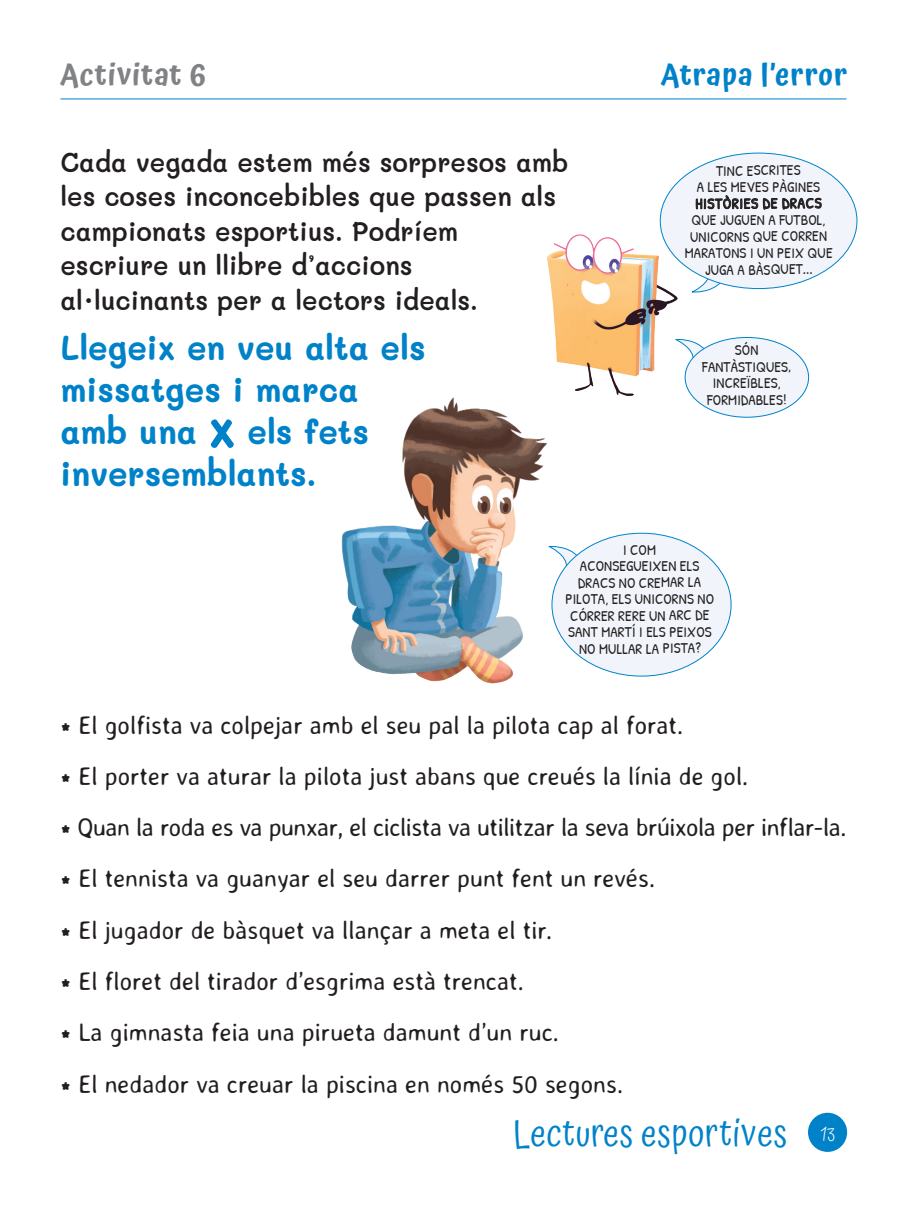
<style>
.page{position:relative;width:912px;height:1211px;background:#fff}
.page>*{position:absolute;margin:0;border:0;box-sizing:border-box;transform-origin:0 0}
.t1{font:37.5px "Atma";letter-spacing:.02em;color:#0082c9;scale:.95 1}
.t2{font:700 34.5px/42px "Mali";color:#0082c9;scale:.95 1}
.t3{font:600 30px "Atma";letter-spacing:.04em;color:#0082c9;scale:.95 1}
.t4{font:600 30px "Atma";letter-spacing:.04em;color:#808285;scale:.95 1}
.t5{font:600 27px/34.5px "Mali";color:#231f20;scale:.95 1}
.t6{font:300 25.5px/51.3px "Averia Sans Libre";color:#231f20;scale:.95 1}
.t7{font:15px/16.5px "Patrick Hand";letter-spacing:.005em;color:#231f20;text-align:center}
.s1{font-size:54px}
.s2{font-weight:700}
</style>
<div class="page">
<img style="left:341px;top:397px;width:259px;height:287px">
<img style="left:514px;top:211px;width:172px;height:196px">
<svg style="left:691px;top:270px;width:31px;height:23px"></svg>
<div style="left:660px;top:153px;width:197px;height:135px;background:#f1f5fb;border-radius:50%"></div>
<svg style="left:548px;top:545px;width:31px;height:23px"></svg>
<div style="left:552px;top:533px;width:179px;height:143px;background:#f1f5fb;border-radius:50%"></div>
<svg style="left:675px;top:338px;width:30px;height:23px"></svg>
<div style="left:685px;top:337px;width:123px;height:80px;background:#f1f5fb;border-radius:50%"></div>
<div style="left:808px;top:1112px;width:39px;height:39px;background:#0082c9;border-radius:50%"></div>
<hr style="left:61px;top:99px;width:785px;height:1px;background:#0082c9">
<p class="t4" style="left:60px;top:53px;width:155px">Activitat 6</p>
<p class="t3" style="left:661px;top:53px;width:197px">Atrapa l’error</p>
<p class="t5" style="left:60px;top:145px;width:536px">Cada vegada estem més sorpresos amb les coses inconcebibles que passen als campionats esportius. Podríem escriure un llibre d’accions<br>al·lucinants per a lectors ideals.</p>
<h2 class="t2" style="left:60px;top:327px;width:386px">Llegeix en veu alta els missatges i marca amb una <span class="s1">x</span> els fets inversemblants.</h2>
<p class="t7" style="left:685px;top:162px;width:149px">TINC ESCRITES<br>A LES MEVES PÀGINES<br>HISTÒRIES DE DRACS<br>QUE JUGUEN A FUTBOL,<br>UNICORNS QUE CORREN<br>MARATONS I UN PEIX QUE<br>JUGA A BÀSQUET...</p>
<p class="t7" style="left:702px;top:341px;width:91px">SÓN<br>FANTÀSTIQUES,<br>INCREÏBLES,<br>FORMIDABLES!</p>
<p class="t7" style="left:565px;top:541px;width:150px">I COM<br>ACONSEGUEIXEN ELS<br>DRACS NO CREMAR LA<br>PILOTA, ELS UNICORNS NO<br>CÓRRER RERE UN ARC DE<br>SANT MARTÍ I ELS PEIXOS<br>NO MULLAR LA PISTA?</p>
<p class="t6" style="left:60px;top:699px;width:829px"><span class="s2">*</span> El golfista va colpejar amb el seu pal la pilota cap al forat.<br><span class="s2">*</span> El porter va aturar la pilota just abans que creués la línia de gol.<br><span class="s2">*</span> Quan la roda es va punxar, el ciclista va utilitzar la seva brúixola per inflar-la. <span class="s2">*</span> El tennista va guanyar el seu darrer punt fent un revés.<br><span class="s2">*</span> El jugador de bàsquet va llançar a meta el tir.<br><span class="s2">*</span> El floret del tirador d’esgrima està trencat.<br><span class="s2">*</span> La gimnasta feia una pirueta damunt d’un ruc.<br><span class="s2">*</span> El nedador va creuar la piscina en només 50 segons.</p>
<h1 class="t1" style="left:513px;top:1109px;width:340px">Lectures esportives <sup>13</sup></h1>
</div>
